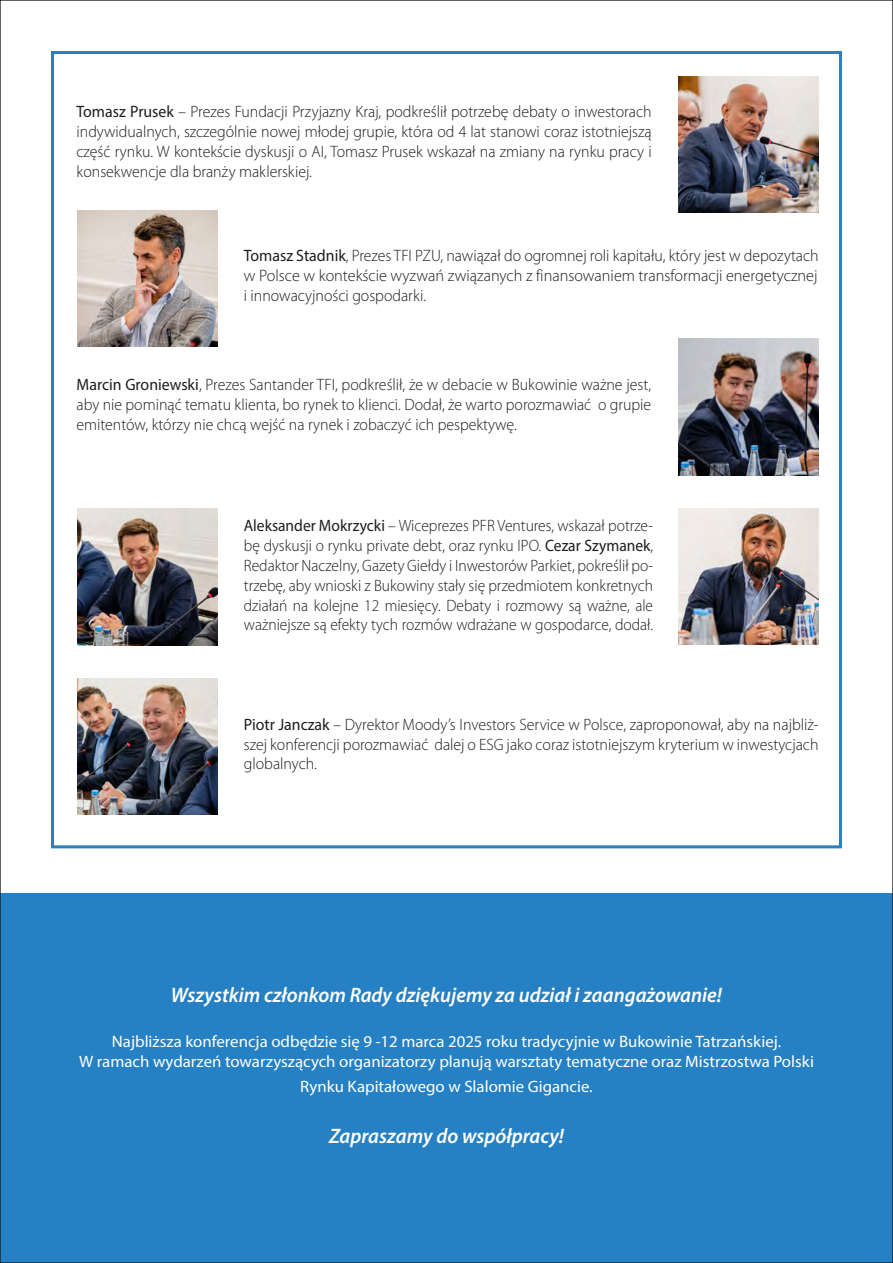
<style>
.page{position:relative;width:893px;height:1263px;background:#fff}
.page>*{position:absolute;margin:0;border:0;box-sizing:border-box;transform-origin:0 0}
.t1{font:italic 600 21px "Myriad Pro";color:#fff;scale:.96 1}
.t2{font:300 16.5px/19.8px "Myriad Pro";color:#1d1d1b;text-align:justify;scale:.96 1}
.t3{font:300 16.5px/19.8px "Myriad Pro";color:#1d1d1b;text-align:justify;scale:.94 1}
.t4{font:16.5px/19.8px "Myriad Pro";color:#fff;text-align:center}
.s1{font-weight:400}
</style>
<div class="page">
<div style="left:0;top:893px;width:893px;height:370px;background:#2581c4"></div>
<div style="left:51px;top:51px;width:791px;height:797px;border:3px solid #2581c4"></div>
<img style="left:77px;top:678px;width:140px;height:137px">
<img style="left:678px;top:339px;width:140px;height:136px">
<img style="left:77px;top:509px;width:140px;height:136px">
<img style="left:679px;top:509px;width:140px;height:136px">
<img style="left:78px;top:210px;width:139px;height:136px">
<img style="left:678px;top:76px;width:141px;height:137px">
<p class="t2" style="left:77px;top:102px;width:601px"><span class="s1">Tomasz Prusek</span> – Prezes Fundacji Przyjazny Kraj, podkreślił potrzebę debaty o inwestorach indywidualnych, szczególnie nowej młodej grupie, która od 4 lat stanowi coraz istotniejszą część rynku. W kontekście dyskusji o AI, Tomasz Prusek wskazał na zmiany na rynku pracy i konsekwencje dla branży maklerskiej.</p>
<p class="t2" style="left:244px;top:246px;width:600px"><span class="s1">Tomasz Stadnik</span>, Prezes TFI PZU, nawiązał do ogromnej roli kapitału, który jest w depozytach w Polsce w kontekście wyzwań związanych z finansowaniem transformacji energetycznej i innowacyjności gospodarki.</p>
<p class="t2" style="left:77px;top:375px;width:600px"><span class="s1">Marcin Groniewski</span>, Prezes Santander TFI, podkreślił, że w debacie w Bukowinie ważne jest, aby nie pominąć tematu klienta, bo rynek to klienci. Dodał, że warto porozmawiać o grupie emitentów, którzy nie chcą wejść na rynek i zobaczyć ich pespektywę.</p>
<p class="t3" style="left:244px;top:516px;width:437px"><span class="s1">Aleksander Mokrzycki</span> – Wiceprezes PFR Ventures, wskazał potrze&shy;bę dyskusji o rynku private debt, oraz rynku IPO. <span class="s1">Cezar Szymanek</span>, Redaktor Naczelny, Gazety Giełdy i Inwestorów Parkiet, pokreślił po&shy;trzebę, aby wnioski z Bukowiny stały się przedmiotem konkretnych działań na kolejne 12 miesięcy. Debaty i rozmowy są ważne, ale ważniejsze są efekty tych rozmów wdrażane w gospodarce, dodał.</p>
<p class="t2" style="left:244px;top:715px;width:600px"><span class="s1">Piotr Janczak</span> – Dyrektor Moody’s Investors Service w Polsce, zaproponował, aby na najbliż&shy;szej konferencji porozmawiać dalej o ESG jako coraz istotniejszym kryterium w inwestycjach globalnych.</p>
<p class="t1" style="left:171px;top:982px;width:576px">Wszystkim członkom Rady dziękujemy za udział i zaangażowanie!</p>
<p class="t4" style="left:79px;top:1032px;width:736px">Najbliższa konferencja odbędzie się 9 -12 marca 2025 roku tradycyjnie w Bukowinie Tatrzańskiej.<br>W ramach wydarzeń towarzyszących organizatorzy planują warsztaty tematyczne oraz Mistrzostwa Polski</p>
<p class="t4" style="left:300px;top:1077px;width:294px">Rynku Kapitałowego w Slalomie Gigancie.</p>
<p class="t1" style="left:329px;top:1122px;width:246px">Zapraszamy do współpracy!</p>
</div>
